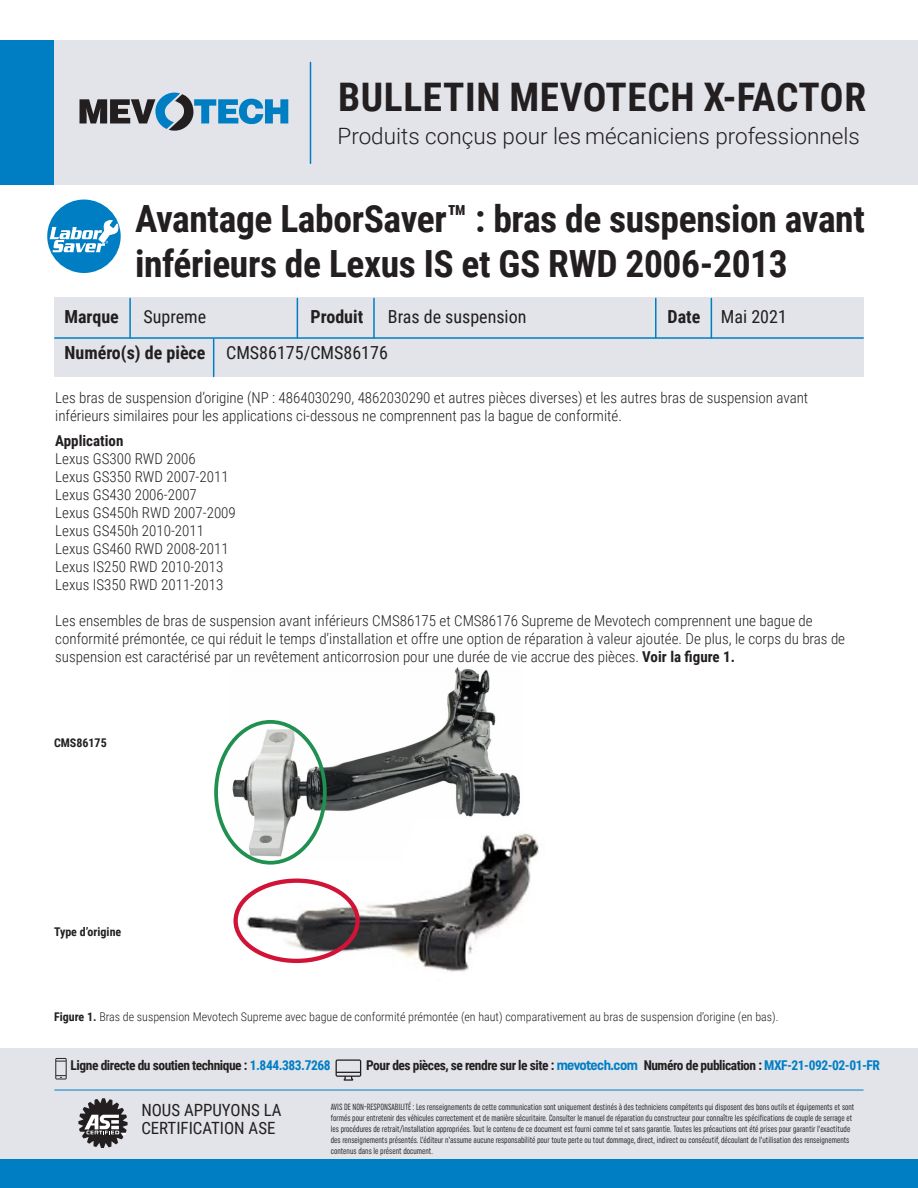
<style>
.page{position:relative;width:918px;height:1188px;background:#fff}
.page>*{position:absolute;margin:0;border:0;box-sizing:border-box;transform-origin:0 0}
.t1{font:700 39.3px "Roboto Condensed";letter-spacing:.015em;color:#231f20}
.t2{font:700 37.5px/45px "Roboto Condensed";letter-spacing:-.01em;color:#231f20}
.t3{font:300 22.5px "Roboto";color:#231f20}
.t4{font:18px "Roboto Condensed";color:#231f20}
.t5{font:700 18px "Roboto Condensed";color:#231f20}
.t6{font:16.8px "Roboto Condensed";color:#231f20}
.t7{font:300 15px/18px "Roboto Condensed";color:#231f20}
.t8{font:700 13.5px "Roboto Condensed";letter-spacing:-.035em;color:#231f20}
.t9{font:300 12px "Roboto Condensed";color:#231f20}
.t10{font:700 12px "Roboto Condensed";color:#231f20}
.t11{font:extra-condensed 9px/10.8px "Uniform";color:#231f20}
.s1{font-weight:700}
.s2{color:#007ec4}
.s3{font-family:"Uniform Condensed";font-size:14.25px;color:#007ec4}
</style>
<div class="page">
<div style="left:44px;top:40px;width:874px;height:145px;background:#e2e4e9"></div>
<div style="left:0;top:40px;width:54px;height:145px;background:#007ec4"></div>
<hr style="left:310px;top:62px;width:1px;height:101px;background:#007ec4">
<svg style="left:80px;top:93px;width:208px;height:38px"></svg>
<img style="left:239px;top:833px;width:300px;height:139px">
<img style="left:230px;top:667px;width:294px;height:196px">
<div style="left:47px;top:200px;width:74px;height:73px;background:#007ec4;border-radius:50%"></div>
<svg style="left:49px;top:220px;width:70px;height:32px"></svg>
<div style="left:54px;top:298px;width:810px;height:79px;background:#e2e4e9"></div>
<hr style="left:297px;top:298px;width:1px;height:40px;background:#007ec4">
<hr style="left:655px;top:298px;width:2px;height:40px;background:#007ec4">
<hr style="left:373px;top:298px;width:2px;height:40px;background:#007ec4">
<hr style="left:711px;top:298px;width:1px;height:40px;background:#007ec4">
<hr style="left:129px;top:298px;width:2px;height:40px;background:#007ec4">
<hr style="left:55px;top:337px;width:808px;height:2px;background:#007ec4">
<hr style="left:213px;top:339px;width:1px;height:37px;background:#007ec4">
<div style="left:214px;top:720px;width:113px;height:145px;border:4px solid #1f9050;border-radius:50%"></div>
<div style="left:233px;top:879px;width:127px;height:84px;border:4px solid #d11337;border-radius:50%"></div>
<div style="left:0;top:1049px;width:918px;height:139px;background:#e2e4e9"></div>
<div style="left:0;top:1160px;width:918px;height:28px;background:#007ec4"></div>
<svg style="left:78px;top:1098px;width:50px;height:50px"></svg>
<svg style="left:55px;top:1058px;width:12px;height:21px"></svg>
<svg style="left:336px;top:1059px;width:25px;height:22px"></svg>
<hr style="left:55px;top:1090px;width:808px;height:1px;background:#007ec4">
<p class="t1" style="left:338px;top:70px;width:529px">BULLETIN MEVOTECH X-FACTOR</p>
<p class="t3" style="left:338px;top:120px;width:524px">Produits conçus pour les mécaniciens professionnels</p>
<p class="t2" style="left:135px;top:195px;width:731px">Avantage LaborSaver™ : bras de suspension avant inférieurs de Lexus IS et GS RWD 2006-2013</p>
<p class="t5" style="left:64px;top:304px;width:56px">Marque</p>
<p class="t4" style="left:144px;top:304px;width:64px">Supreme</p>
<p class="t5" style="left:310px;top:304px;width:54px">Produit</p>
<p class="t4" style="left:388px;top:304px;width:140px">Bras de suspension</p>
<p class="t4" style="left:668px;top:304px;width:121px"><span class="s1">Date</span> Mai 2021</p>
<p class="t4" style="left:64px;top:340px;width:325px"><span class="s1">Numéro(s) de pièce</span> CMS86175/CMS86176</p>
<p class="t7" style="left:55px;top:388px;width:755px">Les bras de suspension d’origine (NP : 4864030290, 4862030290 et autres pièces diverses) et les autres bras de suspension avant inférieurs similaires pour les applications ci-dessous ne comprennent pas la bague de conformité.</p>
<p class="t7" style="left:55px;top:431px;width:182px"><span class="s1">Application<br></span>Lexus GS300 RWD 2006<br>Lexus GS350 RWD 2007-2011<br>Lexus GS430 2006-2007<br>Lexus GS450h RWD 2007-2009<br>Lexus GS450h 2010-2011<br>Lexus GS460 RWD 2008-2011<br>Lexus IS250 RWD 2010-2013<br>Lexus IS350 RWD 2011-2013</p>
<p class="t7" style="left:55px;top:611px;width:791px">Les ensembles de bras de suspension avant inférieurs CMS86175 et CMS86176 Supreme de Mevotech comprennent une bague de conformité prémontée, ce qui réduit le temps d’installation et offre une option de réparation à valeur ajoutée. De plus, le corps du bras de suspension est caractérisé par un revêtement anticorrosion pour une durée de vie accrue des pièces. <span class="s1">Voir la figure 1.</span></p>
<p class="t10" style="left:54px;top:734px;width:54px">CMS86175</p>
<p class="t10" style="left:54px;top:923px;width:69px">Type d’origine</p>
<p class="t9" style="left:54px;top:1009px;width:726px"><span class="s1">Figure 1.</span> Bras de suspension Mevotech Supreme avec bague de conformité prémontée (en haut) comparativement au bras de suspension d’origine (en bas).</p>
<p class="t8" style="left:71px;top:1055px;width:261px">Ligne directe du soutien technique : <span class="s2">1.844.383.7268</span></p>
<p class="t8" style="left:366px;top:1055px;width:515px">Pour des pièces, se rendre sur le site : <span class="s3">mevotech.com</span> Numéro de publication : <span class="s2">MXF-21-092-02-01-FR</span></p>
<p class="t6" style="left:141px;top:1098px;width:142px">NOUS APPUYONS LA</p>
<p class="t6" style="left:141px;top:1116px;width:136px">CERTIFICATION ASE</p>
<p class="t11" style="left:331px;top:1102px;width:525px">AVIS DE NON-RESPONSABILITÉ : Les renseignements de cette communication sont uniquement destinés à des techniciens compétents qui disposent des bons outils et équipements et sont formés pour entretenir des véhicules correctement et de manière sécuritaire. Consulter le manuel de réparation du constructeur pour connaître les spécifications de couple de serrage et les procédures de retrait/installation appropriées. Tout le contenu de ce document est fourni comme tel et sans garantie. Toutes les précautions ont été prises pour garantir l’exactitude des renseignements présentés. L’éditeur n’assume aucune responsabilité pour toute perte ou tout dommage, direct, indirect ou consécutif, découlant de l’utilisation des renseignements contenus dans le présent document.</p>
</div>
